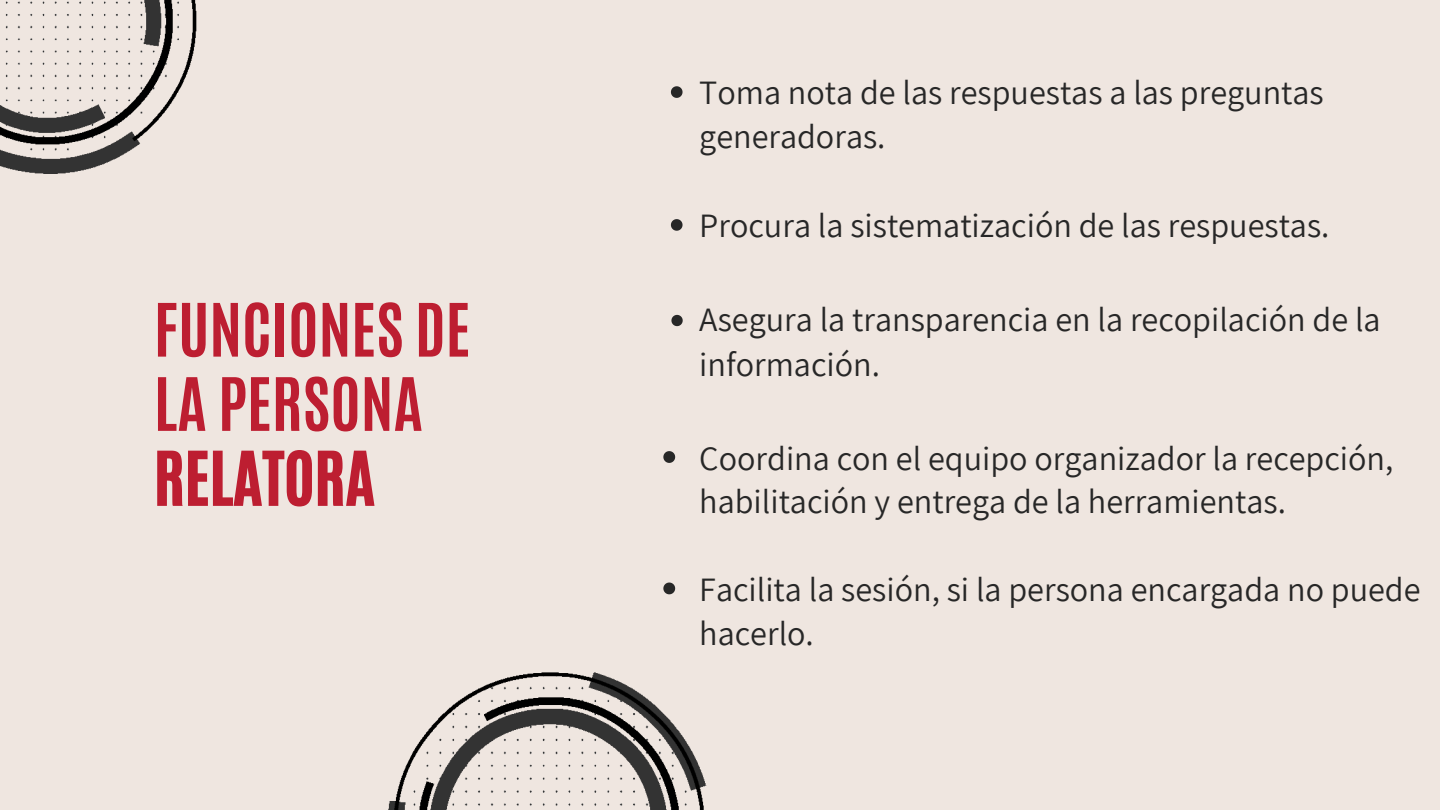
<style>
.page{position:relative;width:1440px;height:810px;background:#efe6e0}
.page>*{position:absolute;margin:0;border:0;box-sizing:border-box;transform-origin:0 0}
.t1{font:700 62.5px/74.2px "Antonio";color:#bd1e31}
.t2{font:62.5px "CA Generated";color:#bd1e31}
.t3{font:34.1px/43.8px "Assistant";color:#272727}
</style>
<div class="page">
<svg style="left:671px;top:86px;width:12px;height:12px"></svg>
<svg style="left:671px;top:219px;width:12px;height:12px"></svg>
<svg style="left:671px;top:315px;width:12px;height:11px"></svg>
<svg style="left:663px;top:451px;width:12px;height:12px"></svg>
<svg style="left:663px;top:583px;width:12px;height:11px"></svg>
<img style="left:0;top:0;width:197px;height:173px">
<img style="left:388px;top:672px;width:319px;height:138px">
<h1 class="t1" style="left:154px;top:293px;width:318px">FUNCIONES DE<br>LA PERSONA</h1>
<h1 class="t2" style="left:154px;top:434px;width:223px">RELATORA</h1>
<p class="t3" style="left:699px;top:69px;width:626px;line-height:44.3px">Toma nota de las respuestas a las preguntas generadoras.</p>
<p class="t3" style="left:699px;top:202px;width:632px">Procura la sistematización de las respuestas.</p>
<p class="t3" style="left:699px;top:297px;width:683px;line-height:44.2px">Asegura la transparencia en la recopilación de la información.</p>
<p class="t3" style="left:699px;top:435px;width:696px">Coordina con el equipo organizador la recepción, habilitación y entrega de la herramientas.</p>
<p class="t3" style="left:699px;top:567px;width:723px">Facilita la sesión, si la persona encargada no puede hacerlo.</p>
</div>
